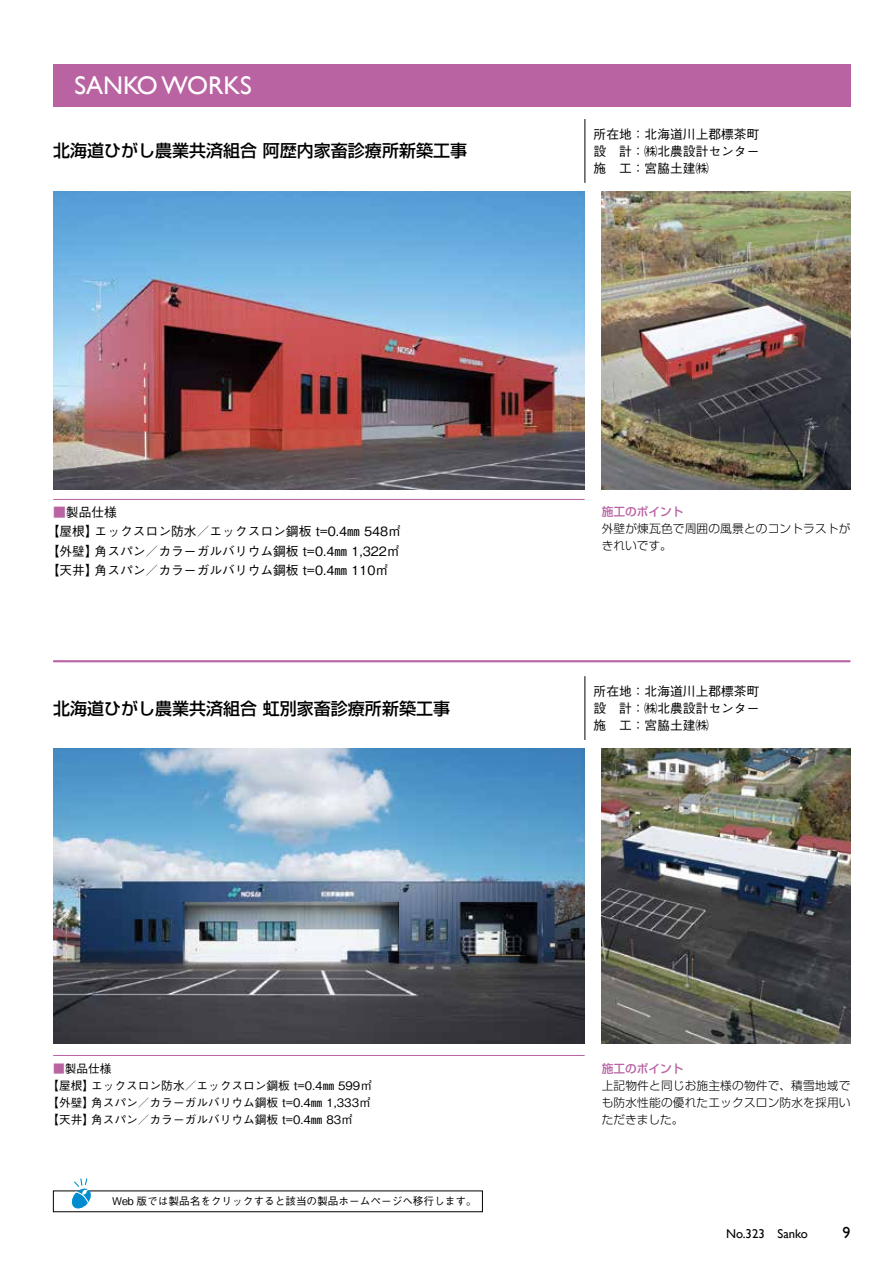
<style>
.page{position:relative;width:893px;height:1263px;background:#fff}
.page>*{position:absolute;margin:0;border:0;box-sizing:border-box;transform-origin:0 0}
.t1{font:25.5px "Gill Sans";color:#fff}
.t2{font:500 16.95px "Shin Go Pro";color:#000}
.t3{font:15.9px "Gill Sans";color:#000}
.t4{font:500 12.75px/17px "Gothic BBB Pro";color:#000;text-align:justify}
.t5{font:12.75px "Gill Sans";color:#000}
.t6{font:500 11.7px/17px "Gothic BBB Pro";color:#000}
.t7{font:300 11.7px/17px "Shin Go Pro";letter-spacing:.015em;color:#000}
.t8{font:500 11.7px "Shin Go Pro";color:#b963a3}
.t9{font:500 10.65px "Gothic BBB Pro";color:#000}
.s1{color:#b963a3}
.s2{font-size:11.7px}
</style>
<div class="page">
<div style="left:53px;top:64px;width:797px;height:42px;background:#b963a3"></div>
<hr style="left:53px;top:660px;width:797px;height:2px;background:#b963a3">
<hr style="left:53px;top:499px;width:532px;height:1px;background:#b963a3">
<hr style="left:53px;top:1055px;width:532px;height:1px;background:#b963a3">
<hr style="left:585px;top:119px;width:1px;height:64px;background:#000">
<hr style="left:585px;top:676px;width:1px;height:64px;background:#000">
<img style="left:602px;top:191px;width:248px;height:298px">
<img style="left:53px;top:191px;width:532px;height:298px">
<img style="left:602px;top:748px;width:248px;height:296px">
<img style="left:54px;top:748px;width:531px;height:296px">
<svg style="left:71px;top:1178px;width:21px;height:31px"></svg>
<h1 class="t1" style="left:74px;top:70px;width:179px">SANKO WORKS</h1>
<h2 class="t2" style="left:53px;top:137px;width:415px">北海道ひがし農業共済組合 阿歴内家畜診療所新築工事</h2>
<p class="t4" style="left:594px;top:124px;width:167px">所在地：北海道川上郡標茶町設　計：㈱北農設計センター施　工：宮脇土建㈱</p>
<p class="t4" style="left:47px;top:501px;width:356px;line-height:19.2px;text-align:left;text-indent:6px"><span class="s1">■</span>製品仕様<br>【屋根】エックスロン防水／エックスロン鋼板 t=0.4㎜ 548㎡【外壁】角スパン／カラーガルバリウム鋼板 t=0.4㎜ 1,322㎡【天井】角スパン／カラーガルバリウム鋼板 t=0.4㎜ 110㎡</p>
<h2 class="t2" style="left:53px;top:694px;width:398px">北海道ひがし農業共済組合 虹別家畜診療所新築工事</h2>
<p class="t8" style="left:602px;top:502px;width:83px">施工のポイント</p>
<p class="t7" style="left:602px;top:519px;width:250px">外壁が煉瓦色で周囲の風景とのコントラストがきれいです。</p>
<p class="t4" style="left:594px;top:681px;width:167px">所在地：北海道川上郡標茶町設　計：㈱北農設計センター施　工：宮脇土建㈱</p>
<p class="t6" style="left:47px;top:1059px;width:326px;text-indent:6px"><span class="s1">■</span>製品仕様<br>【屋根】エックスロン防水／エックスロン鋼板 t=0.4㎜ 599㎡【外壁】角スパン／カラーガルバリウム鋼板 t=0.4㎜ 1,333㎡【天井】角スパン／カラーガルバリウム鋼板 t=0.4㎜ 83㎡</p>
<p class="t9" style="left:54px;top:1193px;width:425px"><span class="s2">　　　　　</span>Web 版では製品名をクリックすると該当の製品ホームページへ移行します。</p>
<p class="t8" style="left:602px;top:1059px;width:83px">施工のポイント</p>
<p class="t7" style="left:602px;top:1076px;width:250px;text-align:justify">上記物件と同じお施主様の物件で、積雪地域でも防水性能の優れたエックスロン防水を採用いただきました。</p>
<p class="t5" style="left:726px;top:1226px;width:83px">No.323 Sanko</p>
<p class="t3" style="left:842px;top:1223px;width:9px">9</p>
</div>
